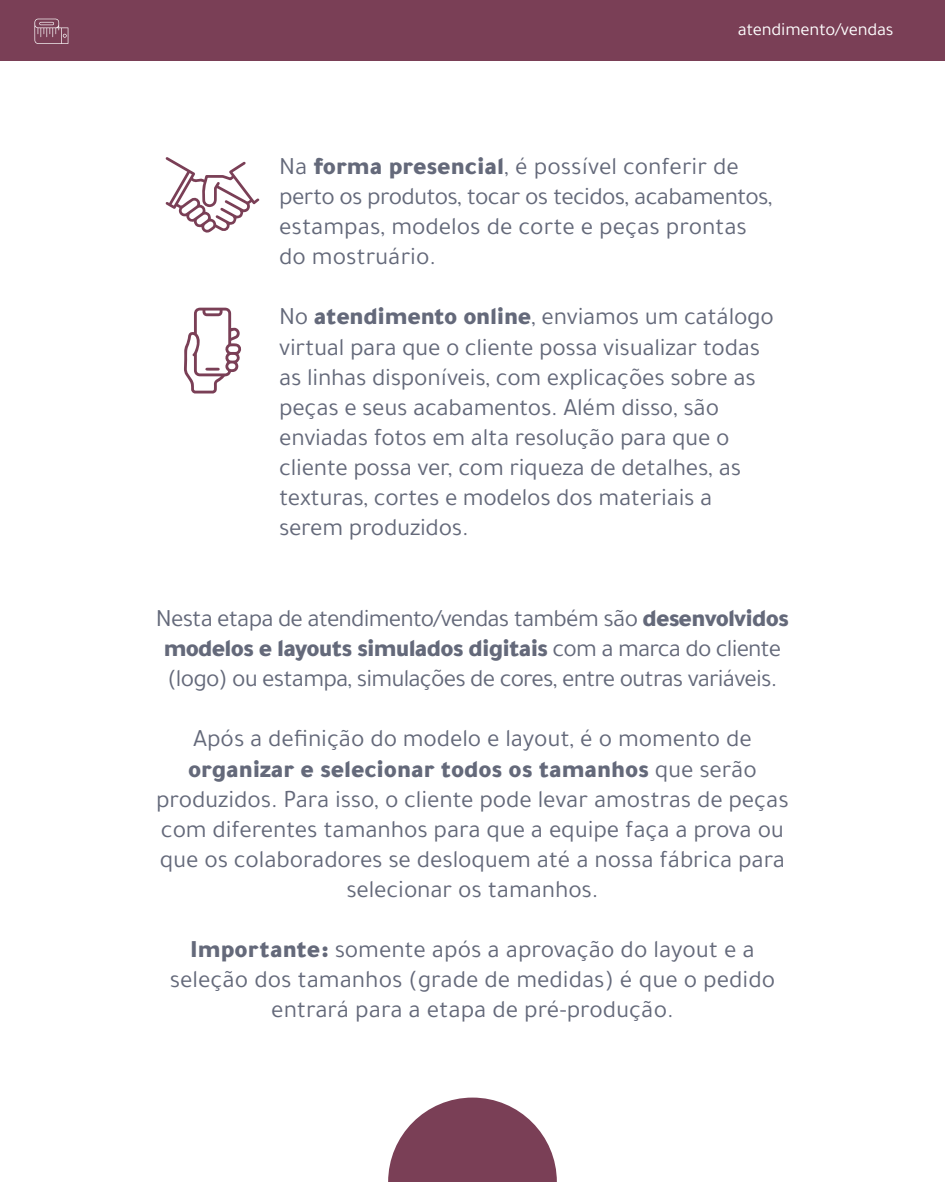
<style>
.page{position:relative;width:945px;height:1182px;background:#fff}
.page>*{position:absolute;margin:0;border:0;box-sizing:border-box;transform-origin:0 0}
.t1{font:25.11px/30.1px "Tajawal";letter-spacing:-.01em;color:#64697a;text-align:center}
.t2{font:25.11px/30.1px "Tajawal";letter-spacing:-.03em;color:#64697a;text-align:center}
.t3{font:18.46px "Tajawal";letter-spacing:-.01em;color:#fff}
.s1{font-weight:900}
</style>
<div class="page">
<svg style="left:184px;top:307px;width:58px;height:86px"></svg>
<svg style="left:165px;top:157px;width:94px;height:76px"></svg>
<div style="left:0;top:0;width:945px;height:61px;background:#7a3f56"></div>
<svg style="left:34px;top:19px;width:34px;height:25px"></svg>
<svg style="left:388px;top:1097px;width:169px;height:84px"></svg>
<p class="t3" style="left:738px;top:17px;width:157px">atendimento/vendas</p>
<p class="t1" style="left:279px;top:151px;width:495px;text-align:left">Na <span class="s1">forma presencial</span>, é possível conferir de perto os produtos, tocar os tecidos, acabamentos, estampas, modelos de corte e peças prontas do mostruário.</p>
<p class="t1" style="left:279px;top:301px;width:496px;text-align:left">No <span class="s1">atendimento online</span>, enviamos um catálogo virtual para que o cliente possa visualizar todas as linhas disponíveis, com explicações sobre as peças e seus acabamentos. Além disso, são enviadas fotos em alta resolução para que o cliente possa ver, com riqueza de detalhes, as texturas, cortes e modelos dos materiais a serem produzidos.</p>
<p class="t2" style="left:156px;top:603px;width:635px">Nesta etapa de atendimento/vendas também são <span class="s1">desenvolvidos modelos e layouts simulados digitais</span> com a marca do cliente (logo) ou estampa, simulações de cores, entre outras variáveis.</p>
<p class="t1" style="left:156px;top:723px;width:634px">Após a definição do modelo e layout, é o momento de <span class="s1">organizar e selecionar todos os tamanhos</span> que serão produzidos. Para isso, o cliente pode levar amostras de peças com diferentes tamanhos para que a equipe faça a prova ou que os colaboradores se desloquem até a nossa fábrica para selecionar os tamanhos.</p>
<p class="t1" style="left:170px;top:934px;width:607px"><span class="s1">Importante:</span> somente após a aprovação do layout e a seleção dos tamanhos (grade de medidas) é que o pedido entrará para a etapa de pré-produção.</p>
</div>
